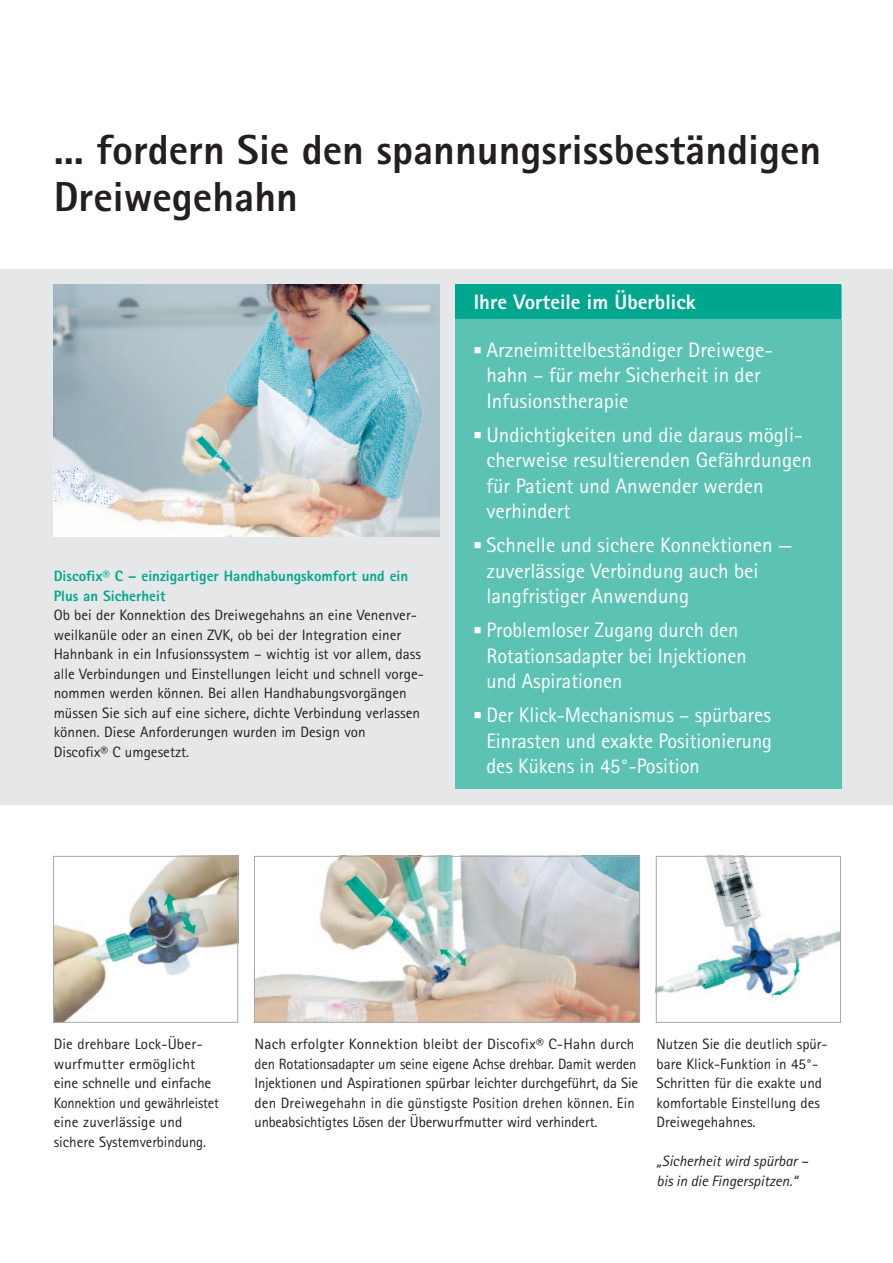
<style>
.page{position:relative;width:893px;height:1263px;background:#fff}
.page>*{position:absolute;margin:0;border:0;box-sizing:border-box;transform-origin:0 0}
.t1{font:800 42px/46.5px "Rotis Sans Serif Pro";color:#231f20}
.t2{font:21px/25.5px "Rotis Sans Serif Pro";color:#fff}
.t3{font:800 21px "Rotis Sans Serif Pro";color:#fff}
.t4{font:15px/19.5px "Rotis Sans Serif Pro";color:#231f20}
.t5{font:800 15px/19.5px "Rotis Sans Serif Pro";color:#00a78e}
.t6{font:italic 15px/19.5px "Rotis Sans Serif Pro";color:#231f20}
</style>
<div class="page">
<div style="left:0;top:269px;width:893px;height:536px;background:#e6e7e9"></div>
<img style="left:55px;top:858px;width:181px;height:163px">
<div style="left:53px;top:856px;width:185px;height:167px;border:1px solid #a8a9ad"></div>
<img style="left:256px;top:858px;width:382px;height:163px">
<div style="left:254px;top:856px;width:386px;height:167px;border:1px solid #a8a9ad"></div>
<img style="left:658px;top:858px;width:181px;height:141px">
<div style="left:656px;top:856px;width:185px;height:167px;border:1px solid #a8a9ad"></div>
<img style="left:53px;top:285px;width:386px;height:252px">
<div style="left:455px;top:285px;width:386px;height:504px;background:#5cc3b4"></div>
<div style="left:455px;top:285px;width:385px;height:34px;background:#00a78e"></div>
<h1 class="t1" style="left:54px;top:126px;width:769px">... fordern Sie den spannungsrissbeständigen<br>Dreiwegehahn</h1>
<p class="t5" style="left:54px;top:566px;width:356px">Discofix® C – einzigartiger Handhabungskomfort und ein<br>Plus an Sicherheit</p>
<p class="t4" style="left:54px;top:605px;width:372px">Ob bei der Konnektion des Dreiwegehahns an eine Venenver&shy;weilkanüle oder an einen ZVK, ob bei der Integration einer Hahnbank in ein Infusionssystem – wichtig ist vor allem, dass alle Verbindungen und Einstellungen leicht und schnell vorge&shy;nommen werden können. Bei allen Handhabungsvorgängen müssen Sie sich auf eine sichere, dichte Verbindung verlassen können. Diese Anforderungen wurden im Design von<br>Discofix® C umgesetzt.</p>
<h2 class="t3" style="left:474px;top:289px;width:223px">Ihre Vorteile im Überblick</h2>
<h2 class="t2" style="left:486px;top:337px;width:288px">Arzneimittelbeständiger Dreiwege&shy;hahn – für mehr Sicherheit in der<br>Infusionstherapie</h2>
<h2 class="t2" style="left:486px;top:422px;width:327px">Undichtigkeiten und die daraus mögli&shy;cherweise resultierenden Gefährdungen für Patient und Anwender werden verhindert</h2>
<h2 class="t2" style="left:486px;top:532px;width:307px">Schnelle und sichere Konnektionen — zuverlässige Verbindung auch bei langfristiger Anwendung</h2>
<h2 class="t2" style="left:486px;top:617px;width:262px">Problemloser Zugang durch den<br>Rotationsadapter bei Injektionen und Aspirationen</h2>
<h2 class="t2" style="left:486px;top:702px;width:287px;text-align:justify">Der Klick-Mechanismus – spürbares Einrasten und exakte Positionierung des Kükens in 45°-Position</h2>
<p class="t4" style="left:54px;top:1034px;width:167px">Die drehbare Lock-Über&shy;wurfmutter ermöglicht eine schnelle und einfache<br>Konnektion und gewährleistet eine zuverlässige und sichere Systemverbindung.</p>
<p class="t4" style="left:255px;top:1034px;width:385px">Nach erfolgter Konnektion bleibt der Discofix® C-Hahn durch den Rotationsadapter um seine eigene Achse drehbar. Damit werden Injektionen und Aspirationen spürbar leichter durchgeführt, da Sie den Dreiwegehahn in die günstigste Position drehen können. Ein unbeabsichtigtes Lösen der Überwurfmutter wird verhindert.</p>
<p class="t4" style="left:656px;top:1034px;width:173px">Nutzen Sie die deutlich spür&shy;bare Klick-Funktion in 45°-<br>Schritten für die exakte und komfortable Einstellung des<br>Dreiwegehahnes.</p>
<p class="t6" style="left:656px;top:1151px;width:153px">„Sicherheit wird spürbar – bis in die Fingerspitzen.“</p>
</div>
